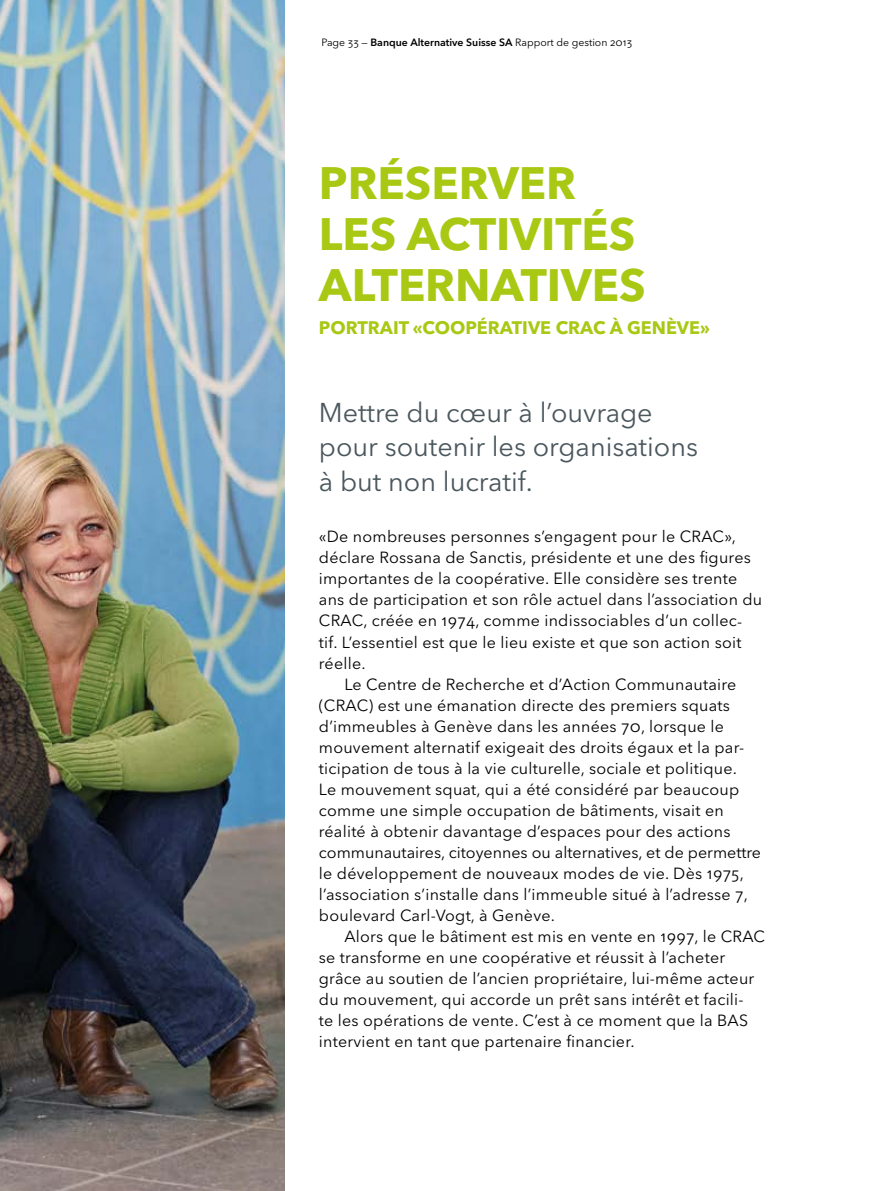
<style>
.page{position:relative;width:893px;height:1191px;background:#fff}
.page>*{position:absolute;margin:0;border:0;box-sizing:border-box;transform-origin:0 0}
.t1{font:700 45px "Avenir Next LT Pro";color:#a8c813}
.t2{font:27px/34.5px "Avenir Next LT Pro";color:#4a575d}
.t3{font:700 18px "Avenir Next LT Pro";color:#a8c813}
.t4{font:16.05px "Avenir Next LT Pro";letter-spacing:.015em;color:#000}
.t5{font:10.5px "Avenir Next LT Pro";color:#000}
.s1{font-weight:600}
</style>
<div class="page">
<img style="left:0;top:0;width:285px;height:1191px">
<p class="t5" style="left:322px;top:36px;width:312px">Page 33 — <span class="s1">Banque Alternative Suisse SA</span> Rapport de gestion 2013</p>
<h1 class="t1" style="left:319px;top:156px;width:29px">PRÉSER</h1>
<h1 class="t1" style="left:488px;top:156px;width:59px">VER</h1>
<h1 class="t1" style="left:319px;top:207px;width:26px">LES</h1>
<h1 class="t1" style="left:407px;top:207px;width:27px">ACTI</h1>
<h1 class="t1" style="left:510px;top:207px;width:55px">VITÉS</h1>
<h1 class="t1" style="left:319px;top:258px;width:28px">ALTERNATI</h1>
<h1 class="t1" style="left:561px;top:258px;width:57px">VES</h1>
<p class="t3" style="left:319px;top:316px;width:13px">PORTRAIT</p>
<p class="t3" style="left:413px;top:316px;width:23px">«COOPÉRATI</p>
<p class="t3" style="left:528px;top:316px;width:41px">VE CRAC</p>
<p class="t3" style="left:610px;top:316px;width:31px">À GENÈ</p>
<p class="t3" style="left:677px;top:316px;width:34px">VE»</p>
<h2 class="t2" style="left:319px;top:395px;width:381px">Mettre du cœur à l’ouvrage pour soutenir les organisations à but non lucratif.</h2>
<p class="t4" style="left:319px;top:527px;width:418px">«De nombreuses personnes s’engagent pour le CRAC»,</p>
<p class="t4" style="left:319px;top:548px;width:433px">déclare Rossana de Sanctis, présidente et une des figures</p>
<p class="t4" style="left:319px;top:569px;width:420px">importantes de la coopérative. Elle considère ses trente</p>
<p class="t4" style="left:319px;top:590px;width:445px">ans de participation et son rôle actuel dans l’association du</p>
<p class="t4" style="left:319px;top:611px;width:425px">CRAC, créée en 1974, comme indissociables d’un collec-</p>
<p class="t4" style="left:319px;top:632px;width:424px">tif. L’essentiel est que le lieu existe et que son action soit</p>
<p class="t4" style="left:319px;top:653px;width:48px">réelle.</p>
<p class="t4" style="left:344px;top:674px;width:393px">Le Centre de Recherche et d’Action Communautaire</p>
<p class="t4" style="left:319px;top:695px;width:412px">(CRAC) est une émanation directe des premiers squats</p>
<p class="t4" style="left:319px;top:716px;width:407px">d’immeubles à Genève dans les années 70, lorsque le</p>
<p class="t4" style="left:319px;top:737px;width:427px">mouvement alternatif exigeait des droits égaux et la par-</p>
<p class="t4" style="left:319px;top:758px;width:419px">ticipation de tous à la vie culturelle, sociale et politique.</p>
<p class="t4" style="left:319px;top:779px;width:422px">Le mouvement squat, qui a été considéré par beaucoup</p>
<p class="t4" style="left:319px;top:800px;width:406px">comme une simple occupation de bâtiments, visait en</p>
<p class="t4" style="left:319px;top:821px;width:413px">réalité à obtenir davantage d’espaces pour des actions</p>
<p class="t4" style="left:319px;top:842px;width:444px">communautaires, citoyennes ou alternatives, et de permettre</p>
<p class="t4" style="left:319px;top:863px;width:427px">le développement de nouveaux modes de vie. Dès 1975,</p>
<p class="t4" style="left:319px;top:884px;width:431px">l’association s’installe dans l’immeuble situé à l’adresse 7,</p>
<p class="t4" style="left:319px;top:905px;width:238px">boulevard Carl-Vogt, à Genève.</p>
<p class="t4" style="left:344px;top:926px;width:422px">Alors que le bâtiment est mis en vente en 1997, le CRAC</p>
<p class="t4" style="left:319px;top:947px;width:408px">se transforme en une coopérative et réussit à l’acheter</p>
<p class="t4" style="left:319px;top:968px;width:437px">grâce au soutien de l’ancien propriétaire, lui-même acteur</p>
<p class="t4" style="left:319px;top:989px;width:426px">du mouvement, qui accorde un prêt sans intérêt et facili-</p>
<p class="t4" style="left:319px;top:1010px;width:431px">te les opérations de vente. C’est à ce moment que la BAS</p>
<p class="t4" style="left:319px;top:1031px;width:317px">intervient en tant que partenaire financier.</p>
</div>
